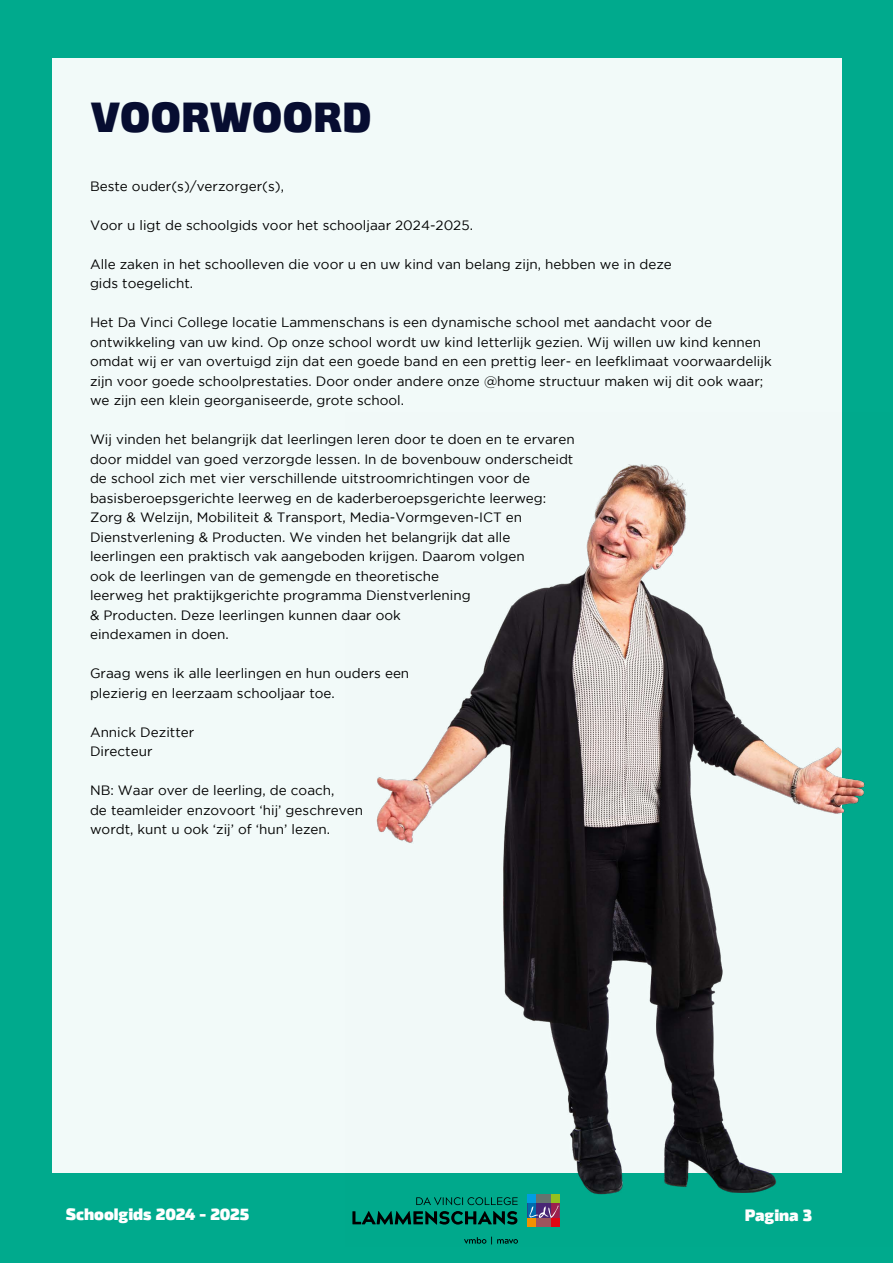
<style>
.page{position:relative;width:893px;height:1263px;background:#fff}
.page>*{position:absolute;margin:0;border:0;box-sizing:border-box;transform-origin:0 0}
.t1{font:900 42px "Byker";letter-spacing:-.005em;color:#070d31}
.t2{font:900 16.5px "Byker";color:#fff}
.t3{font:13.5px/19.5px "Gotham";color:#000}
</style>
<div class="page">
<div style="left:0;top:0;width:893px;height:1173px;background:#00aa8d"></div>
<div style="left:0;top:1173px;width:893px;height:90px;background:#00aa8d"></div>
<div style="left:52px;top:58px;width:789px;height:1115px;background:#f2faf9"></div>
<img style="left:352px;top:412px;width:513px;height:833px">
<h1 class="t1" style="left:90px;top:80px;width:283px">VOORWOORD</h1>
<p class="t3" style="left:90px;top:176px;width:195px">Beste ouder(s)/verzorger(s),</p>
<p class="t3" style="left:90px;top:215px;width:384px">Voor u ligt de schoolgids voor het schooljaar 2024-2025.</p>
<p class="t3" style="left:90px;top:254px;width:583px">Alle zaken in het schoolleven die voor u en uw kind van belang zijn, hebben we in deze gids toegelicht.</p>
<p class="t3" style="left:90px;top:312px;width:683px">Het Da Vinci College locatie Lammenschans is een dynamische school met aandacht voor de ontwikkeling van uw kind. Op onze school wordt uw kind letterlijk gezien. Wij willen uw kind kennen omdat wij er van overtuigd zijn dat een goede band en een prettig leer- en leefklimaat voorwaardelijk zijn voor goede schoolprestaties. Door onder andere onze @home structuur maken wij dit ook waar; we zijn een klein georganiseerde, grote school.</p>
<p class="t3" style="left:90px;top:429px;width:486px">Wij vinden het belangrijk dat leerlingen leren door te doen en te ervaren door middel van goed verzorgde lessen. In de bovenbouw onderscheidt de school zich met vier verschillende uitstroomrichtingen voor de basisberoepsgerichte leerweg en de kaderberoepsgerichte leerweg:<br>Zorg &amp; Welzijn, Mobiliteit &amp; Transport, Media-Vormgeven-ICT en Dienstverlening &amp; Producten. We vinden het belangrijk dat alle leerlingen een praktisch vak aangeboden krijgen. Daarom volgen<br>ook de leerlingen van de gemengde en theoretische<br>leerweg het praktijkgerichte programma Dienstverlening<br>&amp; Producten. Deze leerlingen kunnen daar ook<br>eindexamen in doen.</p>
<p class="t3" style="left:90px;top:663px;width:321px">Graag wens ik alle leerlingen en hun ouders een plezierig en leerzaam schooljaar toe.</p>
<p class="t3" style="left:90px;top:722px;width:106px">Annick Dezitter<br>Directeur</p>
<p class="t3" style="left:90px;top:780px;width:275px">NB: Waar over de leerling, de coach,<br>de teamleider enzovoort ‘hij’ geschreven wordt, kunt u ook ‘zij’ of ‘hun’ lezen.</p>
<p class="t2" style="left:66px;top:1200px;width:185px">Schoolgids 2024 - 2025</p>
<p class="t2" style="left:745px;top:1200px;width:69px">Pagina 3</p>
</div>
